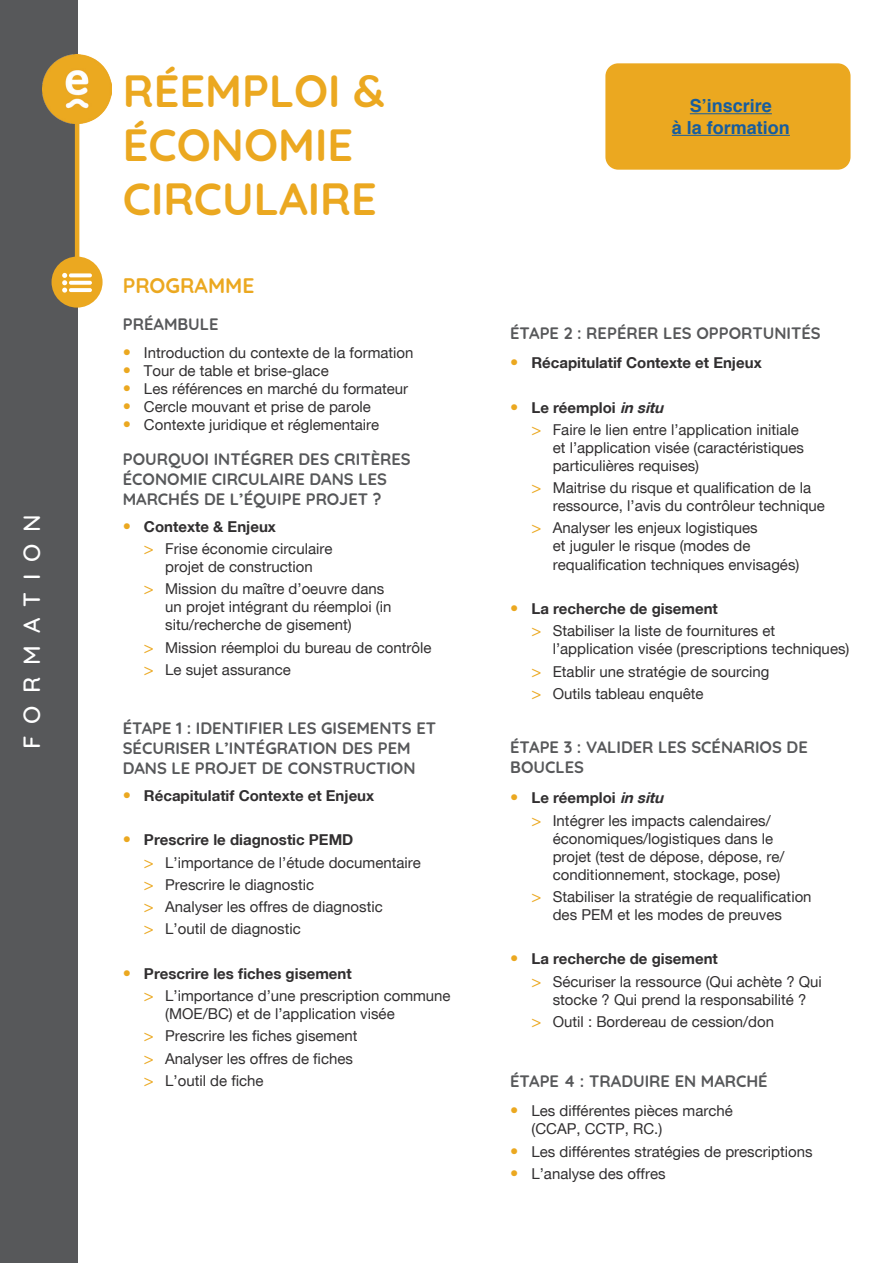
<style>
.page{position:relative;width:893px;height:1263px;background:#fff}
.page>*{position:absolute;margin:0;border:0;box-sizing:border-box;transform-origin:0 0}
.t1{font:700 45px/54px "Quicksand";color:#eba820}
.t2{font:500 24px "Quicksand";letter-spacing:.5em;color:#fff}
.t3{font:700 21px "Quicksand";color:#eba820}
.t4{font:700 18px/21.6px "Helvetica";color:#175d9e;text-align:center}
.t5{font:700 16.5px/19.8px "Quicksand";color:#57585a}
.t6{font:15px/22.2px "Helvetica Neue";color:#312f30}
.t7{font:700 15px "Helvetica Neue";color:#312f30}
.s1{font-size:16.5px;color:#eba820}
.s2{font-weight:700;font-size:16.5px;color:#eba820}
.s3{font-weight:700}
.s4{font-weight:700;font-style:italic}
</style>
<div class="page">
<div style="left:0;top:0;width:77px;height:1263px;background:#57585a"></div>
<hr style="left:75px;top:101px;width:4px;height:200px;background:#eba820">
<div style="left:52px;top:257px;width:51px;height:51px;background:#eba820;border-radius:50%"></div>
<svg style="left:62px;top:273px;width:30px;height:20px"></svg>
<img style="left:43px;top:54px;width:69px;height:69px">
<div style="left:605px;top:63px;width:245px;height:107px;background:#eba820;border-radius:13px"></div>
<hr style="left:690px;top:113px;width:82px;height:1px;background:#175d9e">
<hr style="left:672px;top:135px;width:118px;height:1px;background:#175d9e">
<h2 class="t2" style="left:12px;top:749px;width:236px;rotate:-90deg">FORMATION</h2>
<h1 class="t1" style="left:123px;top:60px;width:264px">RÉEMPLOI &amp;<br>ÉCONOMIE<br>CIRCULAIRE</h1>
<h3 class="t3" style="left:123px;top:268px;width:133px">PROGRAMME</h3>
<p class="t5" style="left:123px;top:313px;width:97px">PRÉAMBULE</p>
<p class="t6" style="left:123px;top:342px;width:292px"><span class="s1">•</span> Introduction du contexte de la formation</p>
<p class="t6" style="left:123px;top:360px;width:207px"><span class="s1">•</span> Tour de table et brise-glace</p>
<p class="t6" style="left:123px;top:378px;width:287px"><span class="s1">•</span> Les références en marché du formateur</p>
<p class="t6" style="left:123px;top:396px;width:250px"><span class="s1">•</span> Cercle mouvant et prise de parole</p>
<p class="t6" style="left:123px;top:414px;width:258px"><span class="s1">•</span> Contexte juridique et réglementaire</p>
<p class="t5" style="left:123px;top:448px;width:290px">POURQUOI INTÉGRER DES CRITÈRES<br>ÉCONOMIE CIRCULAIRE DANS LES<br>MARCHÉS DE L’ÉQUIPE PROJET ?</p>
<p class="t6" style="left:144px;top:516px;width:190px;text-indent:-21px"><span class="s2">•</span> <span class="s3">Contexte &amp; Enjeux<br></span><span class="s1">&gt;</span> Frise économie circulaire</p>
<p class="t6" style="left:144px;top:557px;width:242px;text-indent:21px">projet de construction<br><span class="s1">&gt;</span> Mission du maître d’oeuvre dans</p>
<p class="t6" style="left:165px;top:599px;width:228px;line-height:18px">un projet intégrant du réemploi (in situ/recherche de gisement)</p>
<p class="t6" style="left:144px;top:637px;width:289px"><span class="s1">&gt;</span> Mission réemploi du bureau de contrôle <span class="s1">&gt;</span> Le sujet assurance</p>
<p class="t5" style="left:123px;top:717px;width:315px">ÉTAPE 1 : IDENTIFIER LES GISEMENTS ET<br>SÉCURISER L’INTÉGRATION DES PEM<br>DANS LE PROJET DE CONSTRUCTION</p>
<p class="t7" style="left:123px;top:789px;width:253px"><span class="s1">•</span> Récapitulatif Contexte et Enjeux</p>
<p class="t6" style="left:144px;top:830px;width:278px;text-indent:-21px"><span class="s2">•</span> <span class="s3">Prescrire le diagnostic PEMD<br></span><span class="s1">&gt;</span> L’importance de l’étude documentaire <span class="s1">&gt;</span> Prescrire le diagnostic<br><span class="s1">&gt;</span> Analyser les offres de diagnostic<br><span class="s1">&gt;</span> L’outil de diagnostic</p>
<p class="t6" style="left:144px;top:963px;width:308px;text-indent:-21px"><span class="s2">•</span> <span class="s3">Prescrire les fiches gisement<br></span><span class="s1">&gt;</span> L’importance d’une prescription commune</p>
<p class="t6" style="left:144px;top:1004px;width:252px;text-indent:21px">(MOE/BC) et de l’application visée <span class="s1">&gt;</span> Prescrire les fiches gisement<br><span class="s1">&gt;</span> Analyser les offres de fiches<br><span class="s1">&gt;</span> L’outil de fiche</p>
<p class="t4" style="left:672px;top:95px;width:120px">S’inscrire<br>à la formation</p>
<p class="t5" style="left:510px;top:321px;width:312px">ÉTAPE 2 : REPÉRER LES OPPORTUNITÉS</p>
<p class="t7" style="left:510px;top:356px;width:253px"><span class="s1">•</span> Récapitulatif Contexte et Enjeux</p>
<p class="t6" style="left:531px;top:397px;width:269px;text-indent:-21px"><span class="s2">•</span> <span class="s3">Le réemploi</span> <span class="s4">in situ<br></span><span class="s1">&gt;</span> Faire le lien entre l’application initiale</p>
<p class="t6" style="left:553px;top:440px;width:253px;line-height:18px">et l’application visée (caractéristiques particulières requises)</p>
<p class="t6" style="left:553px;top:480px;width:274px;line-height:18px;text-indent:-21px"><span class="s1">&gt;</span> Maitrise du risque et qualification de la ressource, l’avis du contrôleur technique</p>
<p class="t6" style="left:553px;top:520px;width:248px;line-height:18px;text-indent:-21px"><span class="s1">&gt;</span> Analyser les enjeux logistiques<br>et juguler le risque (modes de requalification techniques envisagés)</p>
<p class="t6" style="left:531px;top:598px;width:245px;text-indent:-21px"><span class="s2">•</span> <span class="s3">La recherche de gisement<br></span><span class="s1">&gt;</span> Stabiliser la liste de fournitures et</p>
<p class="t6" style="left:531px;top:639px;width:319px;text-indent:21px">l’application visée (prescriptions techniques) <span class="s1">&gt;</span> Etablir une stratégie de sourcing<br><span class="s1">&gt;</span> Outils tableau enquête</p>
<p class="t5" style="left:510px;top:736px;width:299px">ÉTAPE 3 : VALIDER LES SCÉNARIOS DE<br>BOUCLES</p>
<p class="t6" style="left:531px;top:788px;width:241px;text-indent:-21px"><span class="s2">•</span> <span class="s3">Le réemploi</span> <span class="s4">in situ<br></span><span class="s1">&gt;</span> Intégrer les impacts calendaires/</p>
<p class="t6" style="left:553px;top:830px;width:233px;line-height:18px">économiques/logistiques dans le projet (test de dépose, dépose, re/ conditionnement, stockage, pose)</p>
<p class="t6" style="left:531px;top:888px;width:282px;line-height:18px;text-align:center"><span class="s1">&gt;</span> Stabiliser la stratégie de requalification des PEM et les modes de preuves</p>
<p class="t6" style="left:531px;top:949px;width:292px;text-indent:-21px"><span class="s2">•</span> <span class="s3">La recherche de gisement<br></span><span class="s1">&gt;</span> Sécuriser la ressource (Qui achète ? Qui</p>
<p class="t6" style="left:531px;top:989px;width:276px;text-indent:21px">stocke ? Qui prend la responsabilité ? <span class="s1">&gt;</span> Outil : Bordereau de cession/don</p>
<p class="t5" style="left:510px;top:1069px;width:259px">ÉTAPE 4 : TRADUIRE EN MARCHÉ</p>
<p class="t6" style="left:531px;top:1103px;width:203px;line-height:18px;text-indent:-21px"><span class="s1">•</span> Les différentes pièces marché (CCAP, CCTP, RC.)</p>
<p class="t6" style="left:510px;top:1141px;width:304px"><span class="s1">•</span> Les différentes stratégies de prescriptions</p>
<p class="t6" style="left:510px;top:1163px;width:157px"><span class="s1">•</span> L’analyse des offres</p>
</div>
